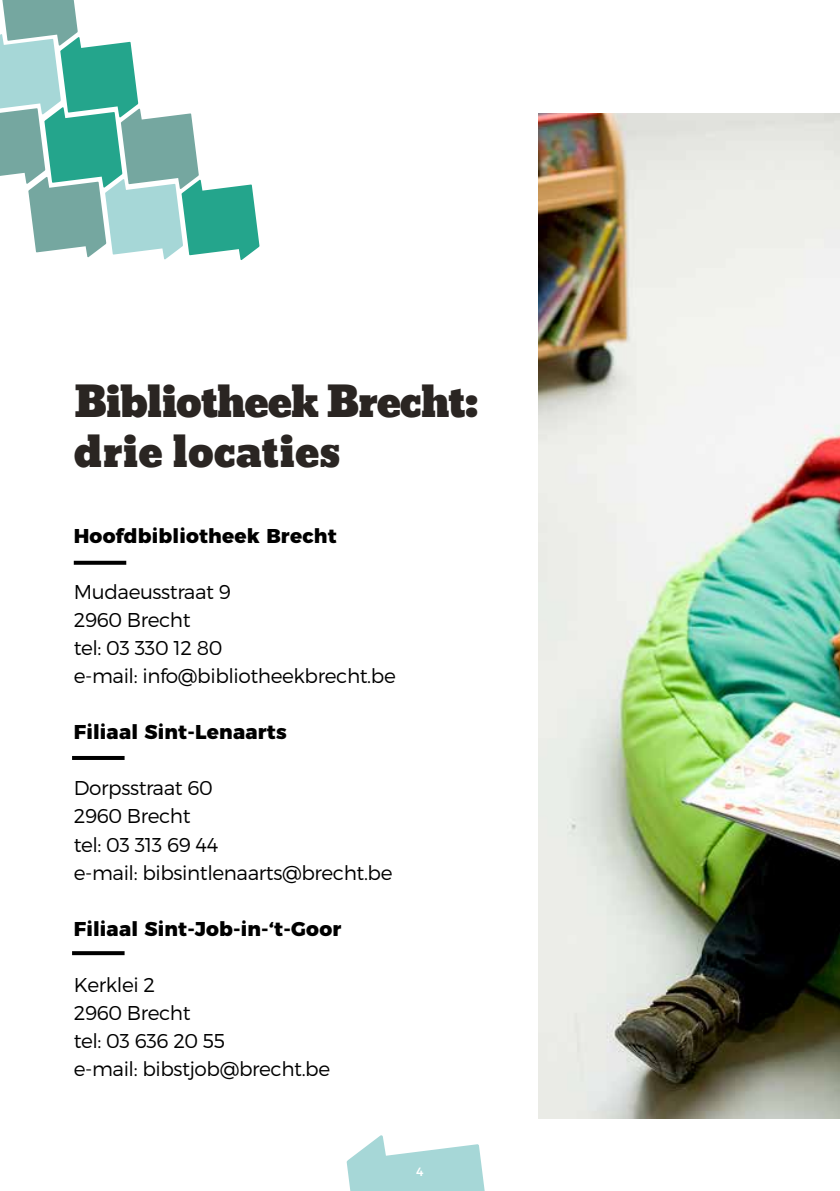
<style>
.page{position:relative;width:840px;height:1191px;background:#fff}
.page>*{position:absolute;margin:0;border:0;box-sizing:border-box;transform-origin:0 0}
.t1{font:40.8px/50px "Bevan";letter-spacing:-.03em;color:#2a2522}
.t2{font:300 20px/28px "Montserrat";letter-spacing:-.02em;color:#000}
.t3{font:800 20px "Montserrat";letter-spacing:.01em;color:#000}
.t4{font:500 12px "Montserrat Alternates";color:#fff}
</style>
<div class="page">
<svg style="left:346px;top:1135px;width:139px;height:56px"></svg>
<img style="left:538px;top:113px;width:301px;height:1006px">
<svg style="left:74px;top:561px;width:52px;height:4px"></svg>
<hr style="left:72px;top:756px;width:52px;height:4px;background:#000">
<svg style="left:72px;top:951px;width:52px;height:4px"></svg>
<svg style="left:0;top:0;width:259px;height:260px"></svg>
<h1 class="t1" style="left:74px;top:377px;width:406px">Bibliotheek Brecht: drie locaties</h1>
<p class="t3" style="left:74px;top:520px;width:264px">Hoofdbibliotheek Brecht</p>
<p class="t2" style="left:74px;top:578px;width:323px">Mudaeusstraat 9<br>2960 Brecht<br>tel: 03 330 12 80<br>e-mail: info@bibliotheekbrecht.be</p>
<p class="t3" style="left:74px;top:716px;width:214px">Filiaal Sint-Lenaarts</p>
<p class="t2" style="left:74px;top:774px;width:320px">Dorpsstraat 60<br>2960 Brecht<br>tel: 03 313 69 44<br>e-mail: bibsintlenaarts@brecht.be</p>
<p class="t3" style="left:74px;top:912px;width:269px">Filiaal Sint-Job-in-‘t-Goor</p>
<p class="t2" style="left:74px;top:970px;width:258px">Kerklei 2<br>2960 Brecht<br>tel: 03 636 20 55<br>e-mail: bibstjob@brecht.be</p>
<p class="t4" style="left:416px;top:1161px;width:9px">4</p>
</div>
